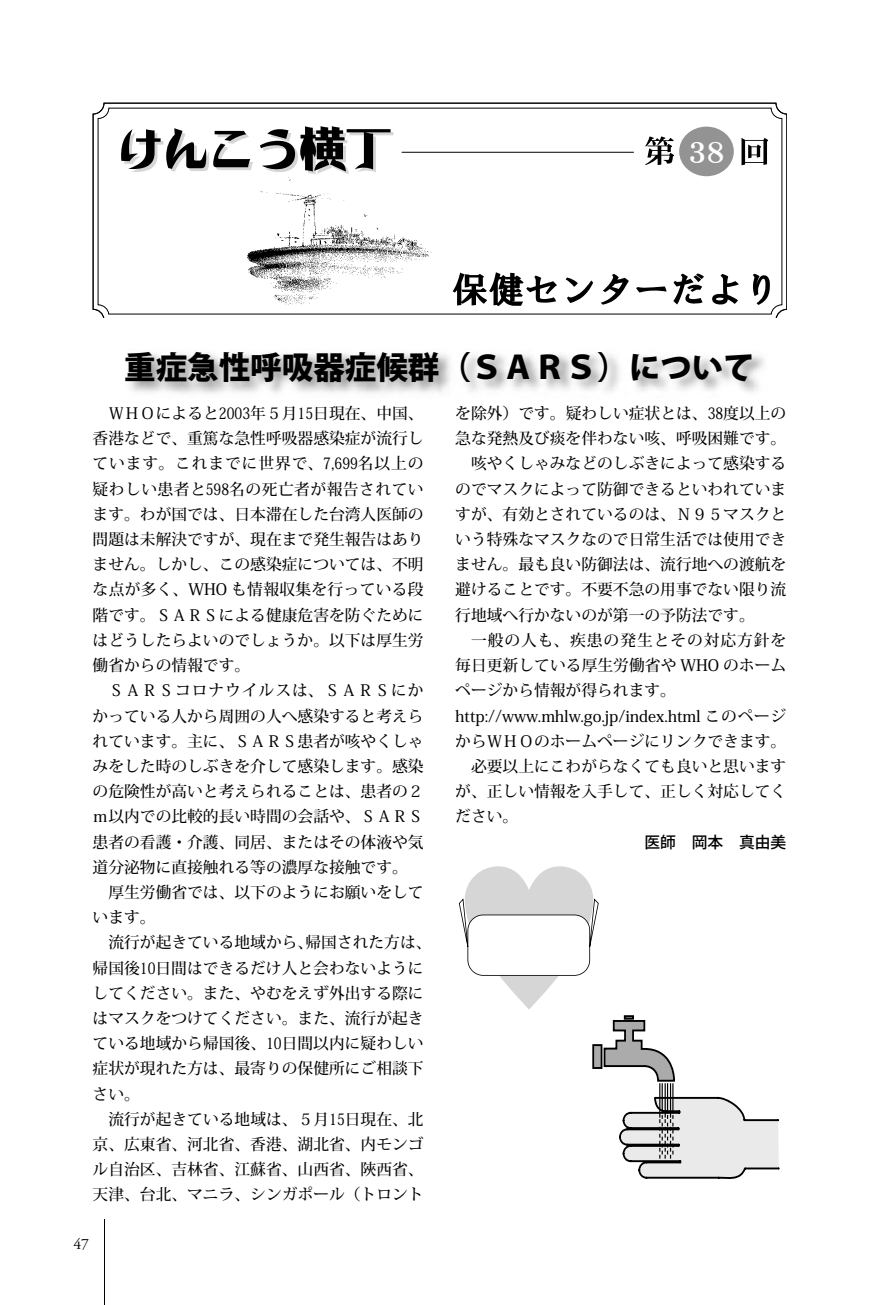
<style>
.page{position:relative;width:879px;height:1305px;background:#fff}
.page>*{position:absolute;margin:0;border:0;box-sizing:border-box;transform-origin:0 0}
.t1{font:800 31.5px "Koz Go Pro";color:#000}
.t2{font:31.5px "DFHS Mincho Std W7 83 pv RKSJ H";color:#fff}
.t3{font:500 15.75px/25.2px "Koz Min Pro";color:#000;text-align:justify}
.t4{font:500 15.75px "Koz Min Pro";letter-spacing:.06em;color:#000}
.t5{font:500 15.75px "Koz Go Pro";color:#000}
.t6{font:15.75px "Adobe Garamond Pro";color:#000}
</style>
<div class="page">
<hr style="left:105px;top:1219px;width:1px;height:86px;background:#000">
<svg style="left:93px;top:103px;width:693px;height:215px"></svg>
<svg style="left:644px;top:136px;width:29px;height:29px"></svg>
<svg style="left:741px;top:138px;width:26px;height:27px"></svg>
<div style="left:678px;top:127px;width:55px;height:49px;background:#939393;border-radius:50%"></div>
<img style="left:236px;top:169px;width:198px;height:141px">
<img style="left:129px;top:353px;width:635px;height:41px">
<svg style="left:592px;top:1015px;width:82px;height:66px"></svg>
<hr style="left:659px;top:1083px;width:1px;height:34px;background:#000">
<hr style="left:661px;top:1083px;width:1px;height:30px;background:#000">
<hr style="left:664px;top:1083px;width:1px;height:34px;background:#000">
<hr style="left:666px;top:1083px;width:1px;height:30px;background:#000">
<hr style="left:669px;top:1083px;width:1px;height:34px;background:#000">
<hr style="left:672px;top:1083px;width:1px;height:30px;background:#000">
<svg style="left:619px;top:1097px;width:160px;height:82px"></svg>
<svg style="left:458px;top:866px;width:140px;height:143px"></svg>
<h1 class="t2" style="left:687px;top:135px;width:38px">38</h1>
<h1 class="t1" style="left:124px;top:346px;width:631px">重症急性呼吸器症候群（ＳＡＲＳ）について</h1>
<p class="t3" style="left:93px;top:400px;width:332px;text-indent:16px">ＷＨＯによると2003年５月15日現在、中国、香港などで、重篤な急性呼吸器感染症が流行しています。これまでに世界で、7,699名以上の疑わしい患者と598名の死亡者が報告されています。わが国では、日本滞在した台湾人医師の問題は未解決ですが、現在まで発生報告はありません。しかし、この感染症については、不明な点が多く、WHO も情報収集を行っている段階です。ＳＡＲＳによる健康危害を防ぐためにはどうしたらよいのでしょうか。以下は厚生労働省からの情報です。</p>
<p class="t3" style="left:93px;top:677px;width:332px;text-indent:16px">ＳＡＲＳコロナウイルスは、ＳＡＲＳにかかっている人から周囲の人へ感染すると考えられています。主に、ＳＡＲＳ患者が咳やくしゃみをした時のしぶきを介して感染します。感染の危険性が高いと考えられることは、患者の２ｍ以内での比較的長い時間の会話や、ＳＡＲＳ患者の看護・介護、同居、またはその体液や気道分泌物に直接触れる等の濃厚な接触です。</p>
<p class="t3" style="left:93px;top:879px;width:332px;text-indent:16px">厚生労働省では、以下のようにお願いをしています。</p>
<p class="t3" style="left:93px;top:929px;width:340px;text-align:left;text-indent:16px">流行が起きている地域から、帰国された方は、帰国後10日間はできるだけ人と会わないようにしてください。また、やむをえず外出する際にはマスクをつけてください。また、流行が起きている地域から帰国後、10日間以内に疑わしい症状が現れた方は、最寄りの保健所にご相談下さい。</p>
<p class="t3" style="left:93px;top:1106px;width:332px;text-indent:16px">流行が起きている地域は、５月15日現在、北京、広東省、河北省、香港、湖北省、内モンゴル自治区、吉林省、江蘇省、山西省、陜西省、天津、台北、マニラ、シンガポール（トロント</p>
<p class="t6" style="left:73px;top:1234px;width:17px">47</p>
<p class="t3" style="left:455px;top:400px;width:332px">を除外）です。疑わしい症状とは、38度以上の</p>
<p class="t3" style="left:455px;top:425px;width:332px">急な発熱及び痰を伴わない咳、呼吸困難です。</p>
<p class="t3" style="left:471px;top:450px;width:316px">咳やくしゃみなどのしぶきによって感染する</p>
<p class="t3" style="left:455px;top:476px;width:332px">のでマスクによって防御できるといわれていま</p>
<p class="t3" style="left:455px;top:501px;width:332px">すが、有効とされているのは、Ｎ９５マスクと</p>
<p class="t3" style="left:455px;top:526px;width:332px">いう特殊なマスクなので日常生活では使用でき</p>
<p class="t3" style="left:455px;top:551px;width:332px">ません。最も良い防御法は、流行地への渡航を</p>
<p class="t3" style="left:455px;top:576px;width:332px">避けることです。不要不急の用事でない限り流</p>
<p class="t3" style="left:455px;top:602px;width:301px">行地域へ行かないのが第一の予防法です。</p>
<p class="t4" style="left:471px;top:629px;width:316px">一般の人も、疾患の発生とその対応方針を</p>
<p class="t3" style="left:455px;top:652px;width:332px">毎日更新している厚生労働省や WHO のホーム</p>
<p class="t3" style="left:455px;top:677px;width:222px">ページから情報が得られます。</p>
<p class="t3" style="left:455px;top:702px;width:332px">http://www.mhlw.go.jp/index.html このページ</p>
<p class="t3" style="left:455px;top:728px;width:332px">からＷＨＯのホームページにリンクできます。</p>
<p class="t3" style="left:471px;top:753px;width:316px">必要以上にこわがらなくても良いと思います</p>
<p class="t3" style="left:455px;top:778px;width:332px">が、正しい情報を入手して、正しく対応してく</p>
<p class="t3" style="left:455px;top:803px;width:64px">ださい。</p>
<p class="t5" style="left:644px;top:831px;width:143px">医師　岡本　真由美</p>
</div>
